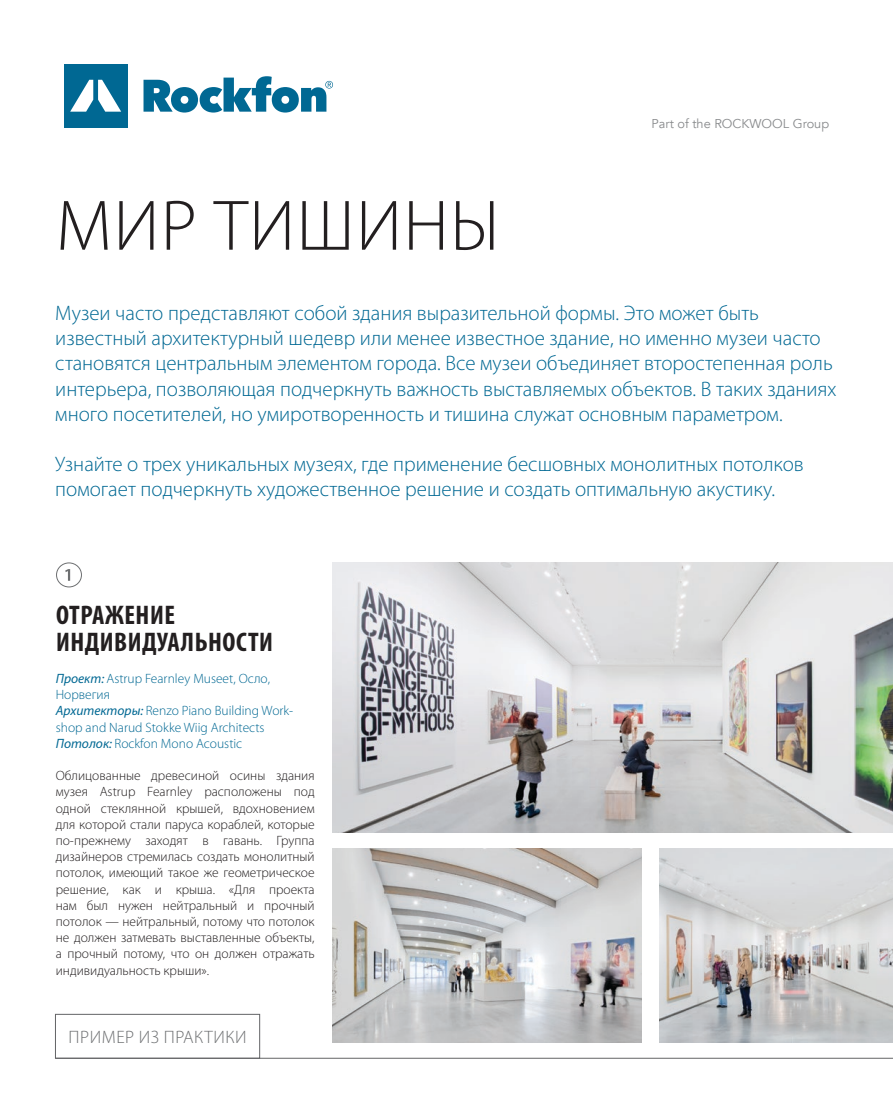
<style>
.page{position:relative;width:893px;height:1106px;background:#fff}
.page>*{position:absolute;margin:0;border:0;box-sizing:border-box;transform-origin:0 0}
.t1{font:300 72px "Myriad Pro";letter-spacing:.02em;color:#231f20}
.t2{font:700 condensed 27px/27px "Myriad Pro";letter-spacing:.02em;color:#231f20}
.t3{font:300 21px/25.2px "Myriad Pro";color:#006893}
.t4{font:300 18px "Myriad Pro";letter-spacing:.03em;color:#6d6f71}
.t5{font:300 13.5px/16.2px "Myriad Pro";color:#231f20;text-align:justify}
.t6{font:300 13.5px/16.2px "Myriad Pro";color:#006893}
.t7{font:12.75px "Avenir";color:#888a8c}
.s1{font-weight:400;font-style:italic}
</style>
<div class="page">
<img style="left:332px;top:562px;width:561px;height:270px">
<img style="left:332px;top:848px;width:310px;height:194px">
<img style="left:660px;top:848px;width:233px;height:194px">
<div style="left:64px;top:64px;width:64px;height:64px;background:#006893"></div>
<svg style="left:70px;top:80px;width:51px;height:32px"></svg>
<svg style="left:144px;top:76px;width:189px;height:37px"></svg>
<div style="left:56px;top:562px;width:26px;height:25px;border:1px solid #6d6f71;border-radius:50%"></div>
<svg style="left:65px;top:569px;width:5px;height:12px"></svg>
<svg style="left:55px;top:1014px;width:205px;height:44px"></svg>
<hr style="left:55px;top:1058px;width:838px;height:1px;background:#636466">
<h1 class="t1" style="left:56px;top:182px;width:445px">МИР ТИШИНЫ</h1>
<p class="t7" style="left:651px;top:116px;width:179px">Part of the ROCKWOOL Group</p>
<p class="t3" style="left:55px;top:300px;width:783px">Музеи часто представляют собой здания выразительной формы. Это может быть известный архитектурный шедевр или менее известное здание, но именно музеи часто становятся центральным элементом города. Все музеи объединяет второстепенная роль интерьера, позволяющая подчеркнуть важность выставляемых объектов. В таких зданиях много посетителей, но умиротворенность и тишина служат основным параметром.</p>
<p class="t3" style="left:55px;top:451px;width:750px">Узнайте о трех уникальных музеях, где применение бесшовных монолитных потолков помогает подчеркнуть художественное решение и создать оптимальную акустику.</p>
<p class="t2" style="left:56px;top:600px;width:218px">ОТРАЖЕНИЕ<br>ИНДИВИДУАЛЬНОСТИ</p>
<p class="t6" style="left:56px;top:670px;width:239px"><span class="s1">Проект:</span> Astrup Fearnley Museet, Осло,<br>Норвегия<br><span class="s1">Архитекторы:</span> Renzo Piano Building Work&shy;shop and Narud Stokke Wiig Architects<br><span class="s1">Потолок:</span> Rockfon Mono Acoustic</p>
<p class="t5" style="left:56px;top:767px;width:260px">Облицованные древесиной осины здания музея Astrup Fearnley расположены под одной стеклянной крышей, вдохновением для которой стали паруса кораблей, которые по-прежнему заходят в гавань. Группа дизайнеров стремилась создать монолитный потолок, имеющий такое же геометрическое решение, как и крыша. «Для проекта нам был нужен нейтральный и прочный потолок — нейтральный, потому что потолок не должен затмевать выставленные объекты, а прочный потому, что он должен отражать индивидуальность крыши».</p>
<p class="t4" style="left:69px;top:1026px;width:179px">ПРИМЕР ИЗ ПРАКТИКИ</p>
</div>
